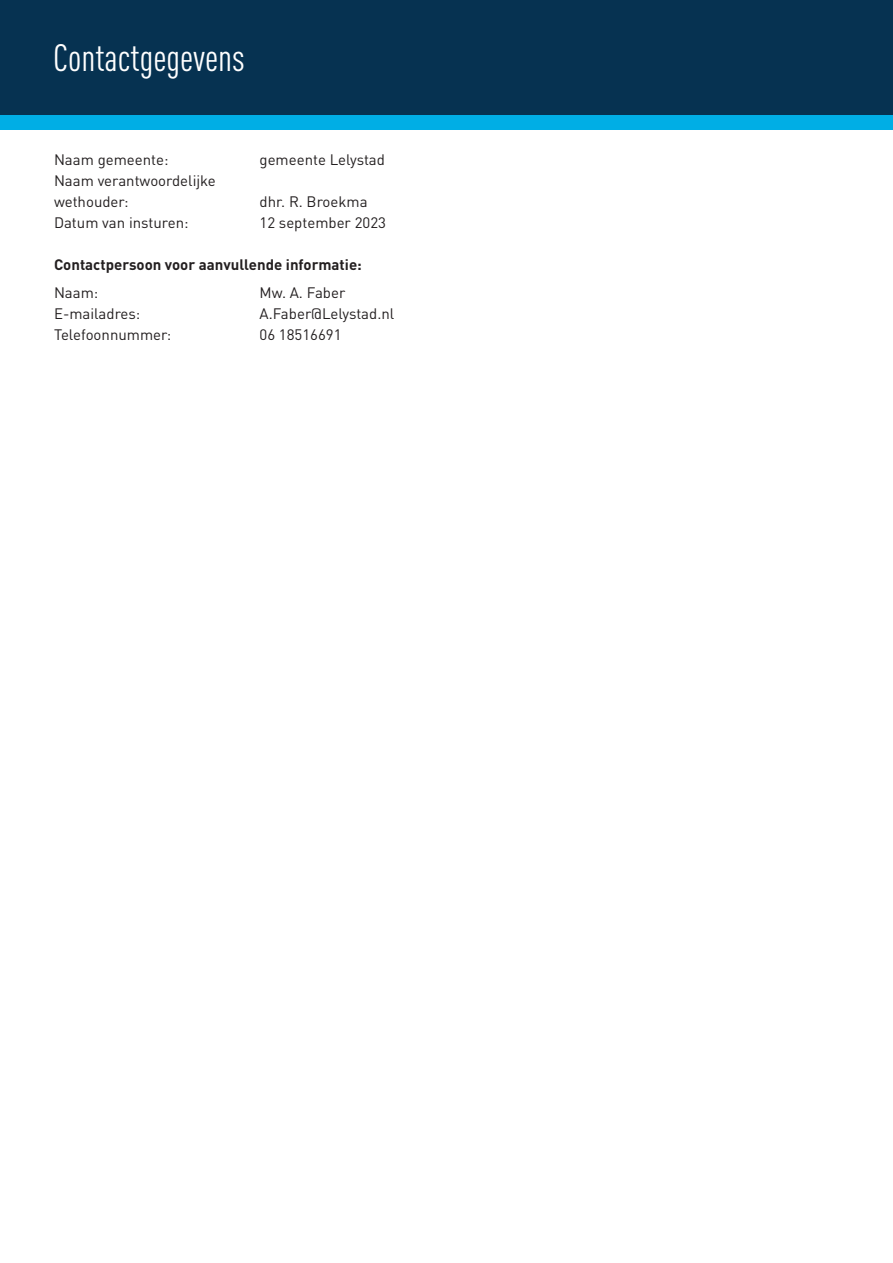
<style>
.page{position:relative;width:893px;height:1263px;background:#fff}
.page>*{position:absolute;margin:0;border:0;box-sizing:border-box;transform-origin:0 0}
.t1{font:condensed 37.5px "DIN Pro";color:#fff}
.t2{font:15px "DIN Pro";color:#231f20}
.t3{font:700 15px "DIN Pro";color:#231f20}
</style>
<div class="page">
<div style="left:0;top:99px;width:893px;height:31px;background:#00aee5"></div>
<div style="left:0;top:0;width:893px;height:114px;background:#063251"></div>
<p class="t1" style="left:53px;top:31px;width:193px">Contactgegevens</p>
<p class="t2" style="left:54px;top:147px;width:116px">Naam gemeente:</p>
<p class="t2" style="left:260px;top:147px;width:127px">gemeente Lelystad</p>
<p class="t2" style="left:54px;top:168px;width:163px">Naam verantwoordelijke</p>
<p class="t2" style="left:54px;top:189px;width:76px">wethouder:</p>
<p class="t2" style="left:260px;top:189px;width:110px">dhr. R. Broekma</p>
<p class="t2" style="left:54px;top:210px;width:136px">Datum van insturen:</p>
<p class="t2" style="left:260px;top:210px;width:128px">12 september 2023</p>
<p class="t3" style="left:54px;top:252px;width:309px">Contactpersoon voor aanvullende informatie:</p>
<p class="t2" style="left:54px;top:281px;width:46px">Naam:</p>
<p class="t2" style="left:260px;top:281px;width:87px">Mw. A. Faber</p>
<p class="t2" style="left:54px;top:302px;width:88px">E-mailadres:</p>
<p class="t2" style="left:259px;top:302px;width:136px">A.Faber@Lelystad.nl</p>
<p class="t2" style="left:54px;top:323px;width:119px">Telefoonnummer:</p>
<p class="t2" style="left:260px;top:323px;width:84px">06 18516691</p>
</div>
